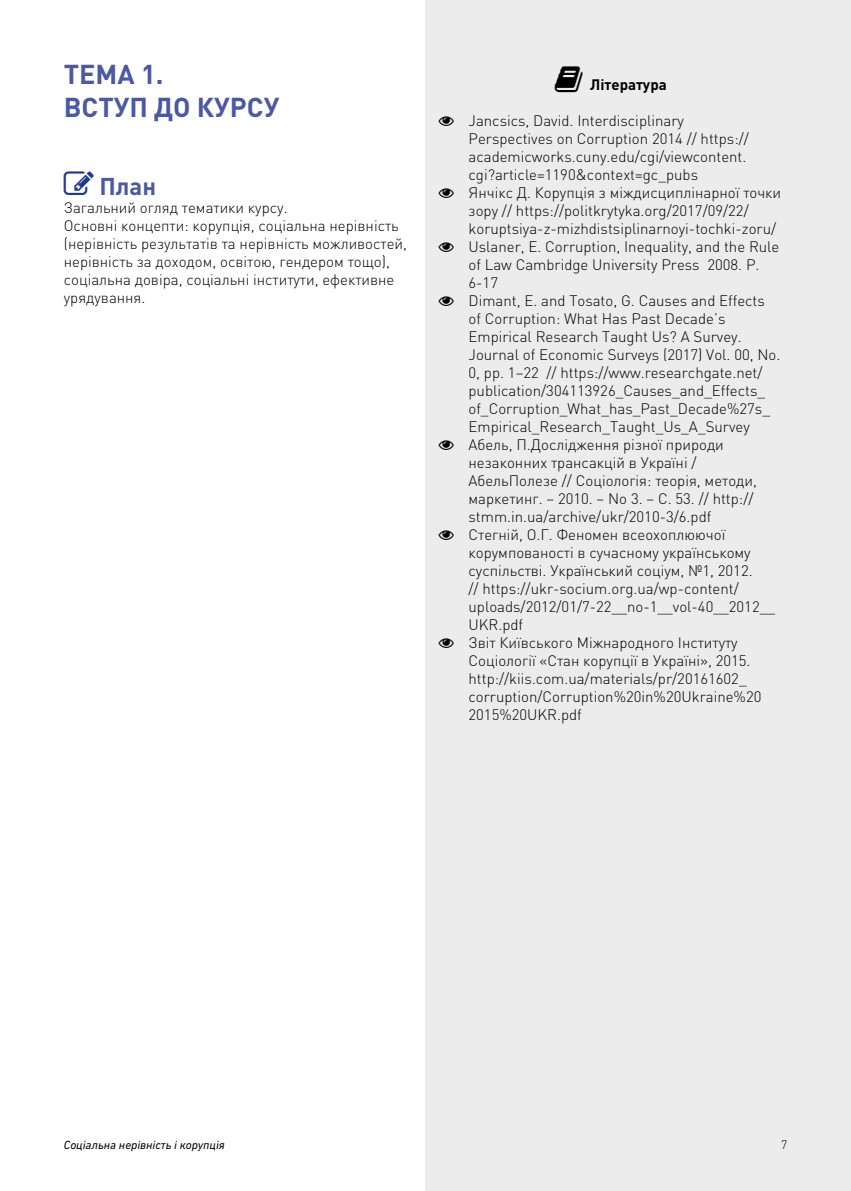
<style>
.page{position:relative;width:851px;height:1191px;background:#fff}
.page>*{position:absolute;margin:0;border:0;box-sizing:border-box;transform-origin:0 0}
.t1{font:700 27px/32.4px "DIN Pro";letter-spacing:.085em;color:#4b58a4}
.t2{font:700 24px "DIN Pro";color:#4b58a4}
.t3{font:300 15px/18px "DIN Pro";color:#000}
.t4{font:700 15px "DIN Pro";color:#000}
.t5{font:italic 12px "DIN Next CYR";color:#000}
.t6{font:300 12px "DIN Pro";color:#000}
</style>
<div class="page">
<div style="left:425px;top:0;width:425px;height:1191px;background:#ececed"></div>
<h1 class="t1" style="left:64px;top:57px;width:215px">Тема 1.<br>Вступ до курсу</h1>
<h2 class="t2" style="left:99px;top:170px;width:58px">План</h2>
<p class="t3" style="left:64px;top:198px;width:345px">Загальний огляд тематики курсу.<br>Основні концепти: корупція, соціальна нерівність (нерівність результатів та нерівність можливостей, нерівність за доходом, освітою, гендером тощо), соціальна довіра, соціальні інститути, ефективне урядування.</p>
<p class="t4" style="left:590px;top:74px;width:78px">Література</p>
<p class="t3" style="left:468px;top:110px;width:314px">Jancsics, David. Interdisciplinary<br>Perspectives on Corruption 2014 // https:// academicworks.cuny.edu/cgi/viewcontent. cgi?article=1190&amp;context=gc_pubs<br>Янчікс Д. Корупція з міждисциплінарної точки зору // https://politkrytyka.org/2017/09/22/ koruptsiya-z-mizhdistsiplinarnoyi-tochki-zoru/ Uslaner, E. Corruption, Inequality, and the Rule of Law Cambridge University Press 2008. P.<br>6-17<br>Dimant, E. and Tosato, G. Causes and Effects<br>of Corruption: What Has Past Decade’s Empirical Research Taught Us? A Survey.<br>Journal of Economic Surveys (2017) Vol. 00, No.<br>0, pp. 1–22 // https://www.researchgate.net/ publication/304113926_Causes_and_Effects_ of_Corruption_What_has_Past_Decade%27s_ Empirical_Research_Taught_Us_A_Survey Абель, П.Дослідження різної природи незаконних трансакцій в Україні / АбельПолезе // Соціологія: теорія, методи, маркетинг. – 2010. – No 3. – С. 53. // http:// stmm.in.ua/archive/ukr/2010-3/6.pdf<br>Стегній, О.Г. Феномен всеохоплюючої корумпованості в сучасному українському суспільстві. Український соціум, №1, 2012.<br>// https://ukr-socium.org.ua/wp-content/ uploads/2012/01/7-22__no-1__vol-40__2012__ UKR.pdf<br>Звіт Київського Міжнародного Інституту Соціології «Стан корупції в Україні», 2015. http://kiis.com.ua/materials/pr/20161602_ corruption/Corruption%20in%20Ukraine%20<br>2015%20UKR.pdf</p>
<p class="t5" style="left:64px;top:1138px;width:162px">Соціальна нерівність і корупція</p>
<p class="t6" style="left:780px;top:1136px;width:8px">7</p>
</div>
